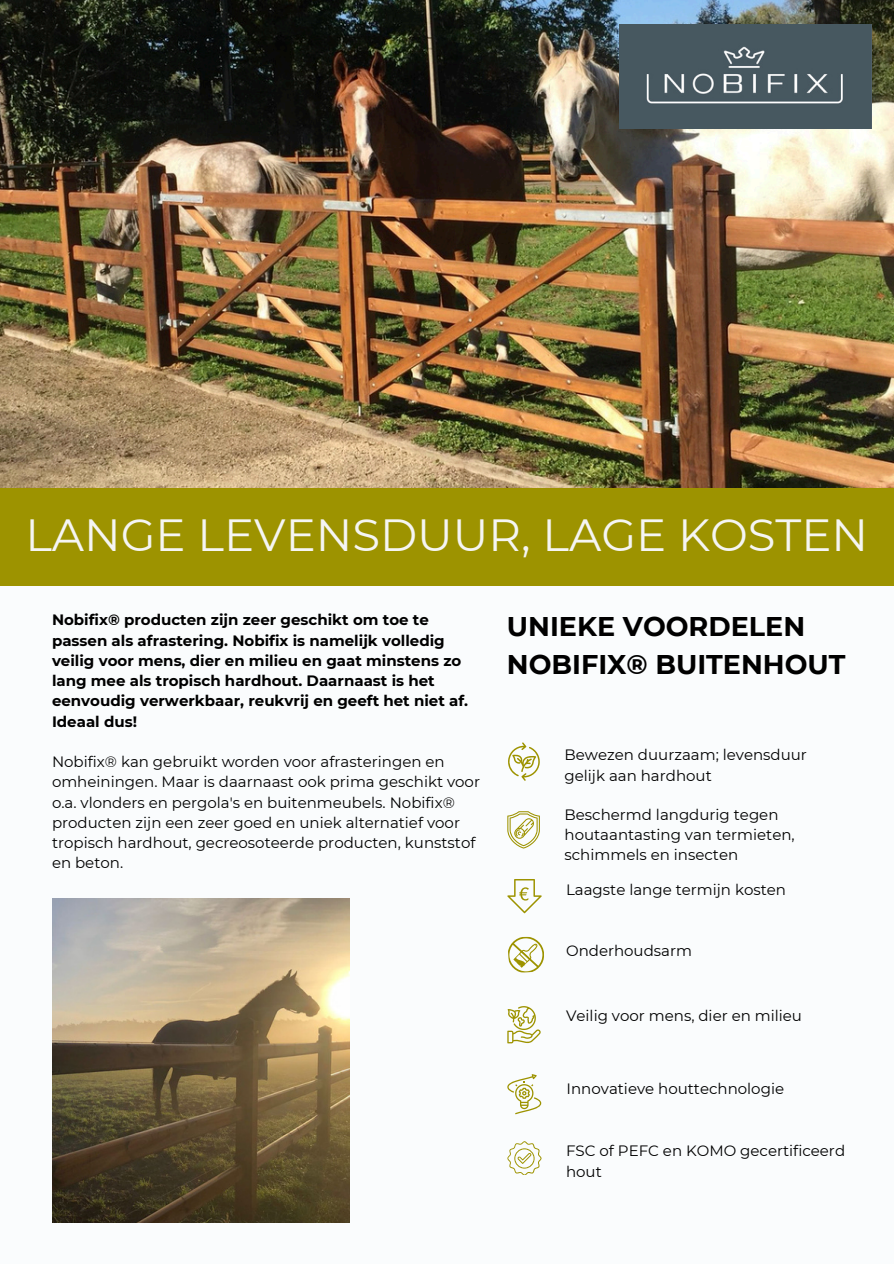
<style>
.page{position:relative;width:894px;height:1264px;background:#fff}
.page>*{position:absolute;margin:0;border:0;box-sizing:border-box;transform-origin:0 0}
.t1{font:45px "Montserrat";color:#f5f5f3}
.t2{font:700 27px/37.2px "Montserrat";color:#000}
.t3{font:15px/20.2px "Montserrat";color:#000}
.t4{font:700 15px/20.2px "Montserrat";color:#000}
</style>
<div class="page">
<div style="left:0;top:0;width:893px;height:1263px;background:#fafcfd"></div>
<svg style="left:508px;top:936px;width:36px;height:37px"></svg>
<svg style="left:507px;top:811px;width:32px;height:37px"></svg>
<svg style="left:508px;top:742px;width:32px;height:38px"></svg>
<svg style="left:507px;top:1006px;width:33px;height:37px"></svg>
<svg style="left:507px;top:879px;width:34px;height:34px"></svg>
<svg style="left:507px;top:1074px;width:34px;height:40px"></svg>
<svg style="left:507px;top:1141px;width:34px;height:33px"></svg>
<div style="left:0;top:487px;width:893px;height:99px;background:#9d9300"></div>
<img style="left:0;top:0;width:893px;height:487px">
<img style="left:619px;top:24px;width:252px;height:105px">
<img style="left:52px;top:898px;width:297px;height:324px">
<p class="t1" style="left:25px;top:507px;width:844px">LANGE LEVENSDUUR, LAGE KOSTEN</p>
<p class="t4" style="left:52px;top:609px;width:417px">Nobifix® producten zijn zeer geschikt om toe te passen als afrastering. Nobifix is namelijk volledig veilig voor mens, dier en milieu en gaat minstens zo lang mee als tropisch hardhout. Daarnaast is het eenvoudig verwerkbaar, reukvrij en geeft het niet af.<br>Ideaal dus!</p>
<p class="t3" style="left:52px;top:751px;width:429px">Nobifix® kan gebruikt worden voor afrasteringen en omheiningen. Maar is daarnaast ook prima geschikt voor o.a. vlonders en pergola's en buitenmeubels. Nobifix® producten zijn een zeer goed en uniek alternatief voor tropisch hardhout, gecreosoteerde producten, kunststof en beton.</p>
<p class="t2" style="left:507px;top:608px;width:340px">UNIEKE VOORDELEN<br>NOBIFIX® BUITENHOUT</p>
<h3 class="t3" style="left:564px;top:744px;width:244px">Bewezen duurzaam; levensduur gelijk aan hardhout</h3>
<p class="t3" style="left:564px;top:804px;width:232px">Beschermd langdurig tegen houtaantasting van termieten,</p>
<h1 class="t3" style="left:564px;top:844px;width:175px">schimmels en insecten</h1>
<p class="t3" style="left:566px;top:879px;width:221px">Laagste lange termijn kosten</p>
<p class="t3" style="left:566px;top:940px;width:127px">Onderhoudsarm</p>
<p class="t3" style="left:566px;top:1005px;width:237px">Veilig voor mens, dier en milieu</p>
<h2 class="t3" style="left:566px;top:1078px;width:219px">Innovatieve houttechnologie</h2>
<p class="t3" style="left:566px;top:1140px;width:280px">FSC of PEFC en KOMO gecertificeerd hout</p>
</div>
